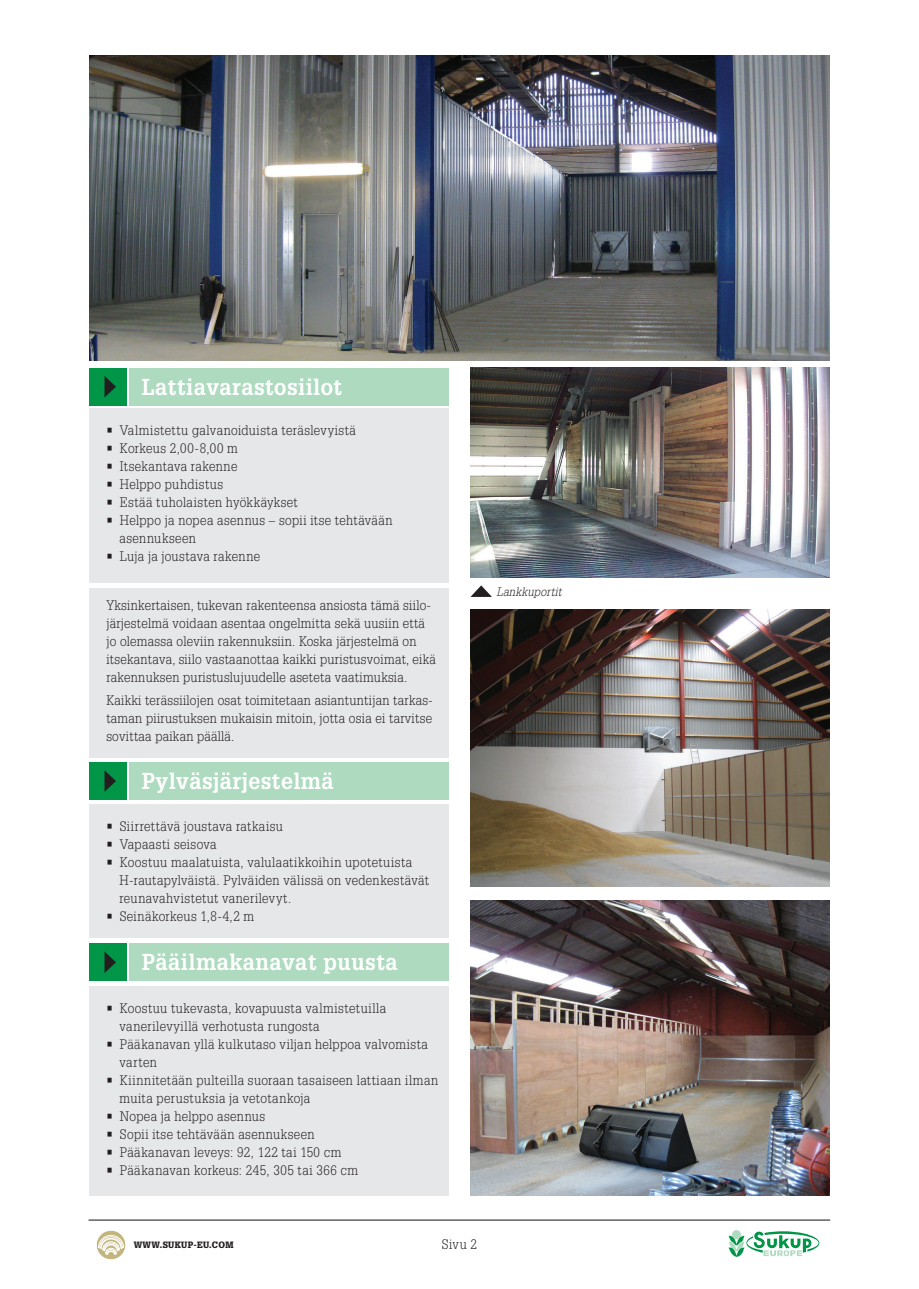
<style>
.page{position:relative;width:919px;height:1289px;background:#fff}
.page>*{position:absolute;margin:0;border:0;box-sizing:border-box;transform-origin:0 0}
.t1{font:700 22.5px "Glypha LT Std";letter-spacing:.02em;color:#fff;scale:.95 1}
.t2{font:300 13.5px/18px "Glypha LT Std";letter-spacing:.02em;color:#231f20;scale:.95 1}
.t3{font:300 13.5px/18px "Glypha LT Std";letter-spacing:.04em;color:#231f20;scale:.95 1}
.t4{font:italic 300 12px "Glypha LT Std";letter-spacing:.02em;color:#231f20;scale:.95 1}
.t5{font:900 9px "Glypha LT Std";letter-spacing:.04em;color:#231f20;scale:.95 1}
</style>
<div class="page">
<div style="left:89px;top:986px;width:360px;height:209px;background:#e6e7e9"></div>
<div style="left:89px;top:408px;width:360px;height:175px;background:#e6e7e9"></div>
<div style="left:89px;top:368px;width:37px;height:37px;background:#009547"></div>
<div style="left:129px;top:368px;width:320px;height:37px;background:#aedbc0"></div>
<svg style="left:104px;top:376px;width:12px;height:21px"></svg>
<img style="left:89px;top:55px;width:740px;height:305px">
<img style="left:470px;top:900px;width:359px;height:295px">
<img style="left:470px;top:609px;width:359px;height:277px">
<div style="left:89px;top:588px;width:360px;height:169px;background:#e6e7e9"></div>
<img style="left:470px;top:368px;width:359px;height:209px">
<div style="left:89px;top:803px;width:360px;height:134px;background:#e6e7e9"></div>
<div style="left:89px;top:762px;width:37px;height:37px;background:#009547"></div>
<div style="left:129px;top:762px;width:320px;height:37px;background:#aedbc0"></div>
<svg style="left:104px;top:770px;width:12px;height:21px"></svg>
<div style="left:89px;top:943px;width:37px;height:38px;background:#009547"></div>
<div style="left:129px;top:943px;width:320px;height:38px;background:#aedbc0"></div>
<svg style="left:104px;top:951px;width:12px;height:22px"></svg>
<svg style="left:96px;top:1230px;width:30px;height:29px"></svg>
<div style="left:96px;top:1229px;width:30px;height:30px;border:1px solid #fff;border-radius:50%"></div>
<svg style="left:98px;top:1234px;width:26px;height:20px"></svg>
<hr style="left:89px;top:1219px;width:741px;height:1px;background:#231f20">
<svg style="left:470px;top:585px;width:22px;height:12px"></svg>
<svg style="left:728px;top:1231px;width:91px;height:26px"></svg>
<h1 class="t1" style="left:142px;top:373px;width:212px">Lattiavarastosiilot</h1>
<p class="t2" style="left:106px;top:421px;width:264px">• Valmistettu galvanoiduista teräslevyistä</p>
<p class="t2" style="left:106px;top:439px;width:140px">• Korkeus 2,00-8,00 m</p>
<p class="t2" style="left:106px;top:457px;width:139px">• Itsekantava rakenne</p>
<p class="t2" style="left:106px;top:475px;width:125px">• Helppo puhdistus</p>
<p class="t2" style="left:106px;top:493px;width:203px">• Estää tuholaisten hyökkäykset</p>
<p class="t2" style="left:119px;top:511px;width:289px;text-indent:-13px">• Helppo ja nopea asennus – sopii itse tehtävään asennukseen</p>
<p class="t2" style="left:106px;top:547px;width:163px">• Luja ja joustava rakenne</p>
<p class="t2" style="left:106px;top:597px;width:348px">Yksinkertaisen, tukevan rakenteensa ansiosta tämä siilo&shy;järjestelmä voidaan asentaa ongelmitta sekä uusiin että jo olemassa oleviin rakennuksiin. Koska järjestelmä on itsekantava, siilo vastaanottaa kaikki puristusvoimat, eikä rakennuksen puristuslujuudelle aseteta vaatimuksia.</p>
<p class="t2" style="left:106px;top:691px;width:345px;text-align:justify">Kaikki terässiilojen osat toimitetaan asiantuntijan tarkas&shy;taman piirustuksen mukaisin mitoin, jotta osia ei tarvitse sovittaa paikan päällä.</p>
<h1 class="t1" style="left:142px;top:767px;width:204px">Pylväsjärjestelmä</h1>
<p class="t2" style="left:106px;top:817px;width:187px">• Siirrettävä joustava ratkaisu</p>
<p class="t2" style="left:106px;top:835px;width:118px">• Vapaasti seisova</p>
<p class="t2" style="left:119px;top:853px;width:327px;text-indent:-13px">• Koostuu maalatuista, valulaatikkoihin upotetuista<br>H-rautapylväistä. Pylväiden välissä on vedenkestävät reunavahvistetut vanerilevyt.</p>
<p class="t2" style="left:106px;top:907px;width:157px">• Seinäkorkeus 1,8-4,2 m</p>
<h1 class="t1" style="left:142px;top:948px;width:271px">Pääilmakanavat puusta</h1>
<p class="t3" style="left:119px;top:999px;width:282px;text-indent:-13px">• Koostuu tukevasta, kovapuusta valmistetuilla vanerilevyillä verhotusta rungosta</p>
<p class="t2" style="left:119px;top:1035px;width:326px;text-indent:-13px">• Pääkanavan yllä kulkutaso viljan helppoa valvomista varten</p>
<p class="t2" style="left:119px;top:1071px;width:337px;text-indent:-13px">• Kiinnitetään pulteilla suoraan tasaiseen lattiaan ilman muita perustuksia ja vetotankoja</p>
<p class="t2" style="left:106px;top:1107px;width:169px">• Nopea ja helppo asennus</p>
<p class="t2" style="left:106px;top:1125px;width:221px">• Sopii itse tehtävään asennukseen</p>
<p class="t2" style="left:106px;top:1143px;width:249px">• Pääkanavan leveys: 92, 122 tai 150 cm</p>
<p class="t3" style="left:106px;top:1161px;width:267px">• Pääkanavan korkeus: 245, 305 tai 366 cm</p>
<p class="t4" style="left:496px;top:585px;width:70px">Lankkuportit</p>
<p class="t5" style="left:134px;top:1239px;width:107px">WWW.SUKUP-EU.COM</p>
<p class="t2" style="left:442px;top:1235px;width:38px">Sivu 2</p>
</div>
